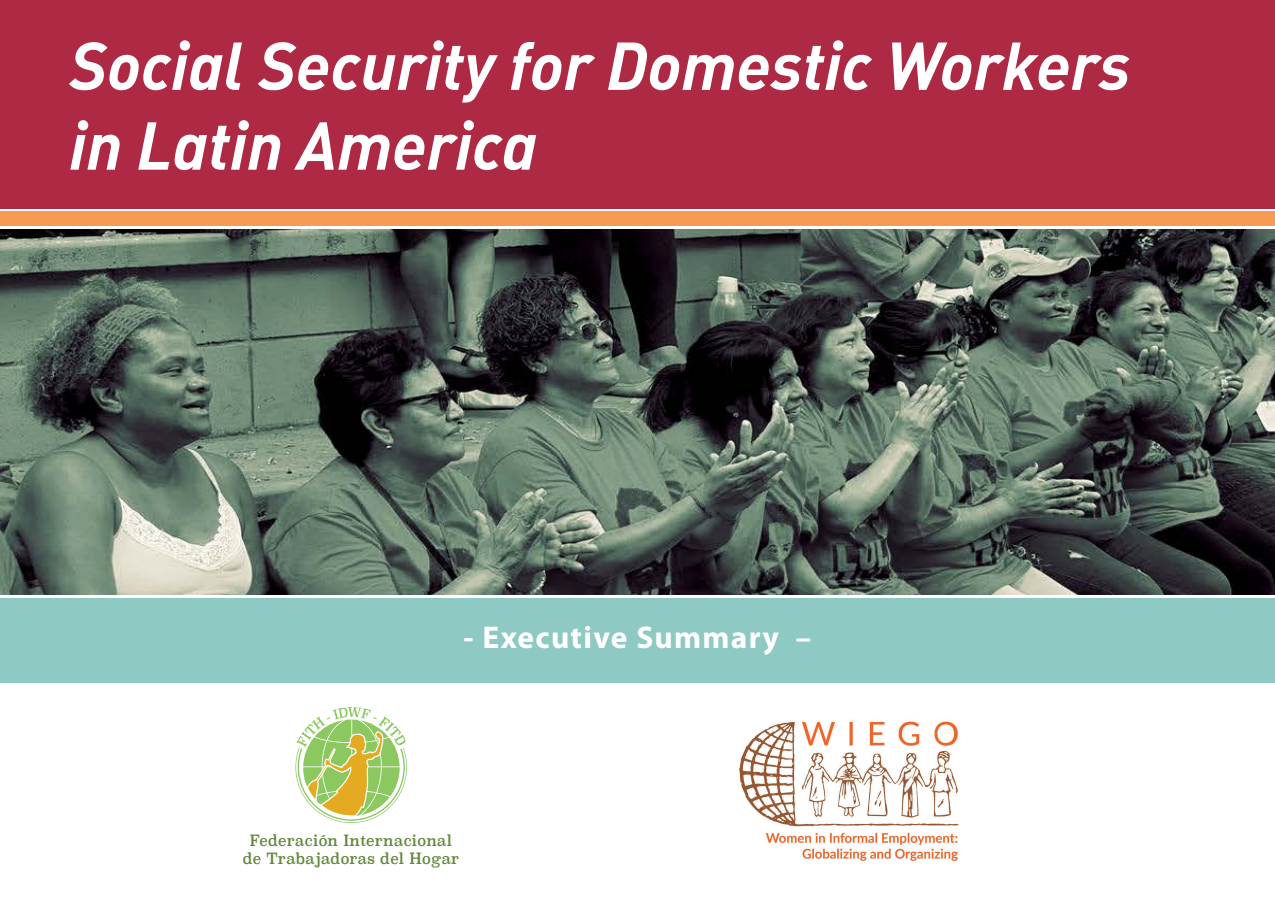
<style>
.page{position:relative;width:1275px;height:903px;background:#fff}
.page>*{position:absolute;margin:0;border:0;box-sizing:border-box;transform-origin:0 0}
.t1{font:66.5px/79.8px "DIN Bold Italic Alt";letter-spacing:-.005em;color:#fff}
.t2{font:700 31.5px "Myriad Pro";letter-spacing:.04em;color:#fff}
.t3{font:15.22px/18.2px "Superclarendon";letter-spacing:.02em;color:#62883c;text-align:center;scale:.9 1}
</style>
<div class="page">
<div style="left:0;top:211px;width:1275px;height:14px;background:#f79b53"></div>
<div style="left:0;top:0;width:1275px;height:208px;background:#ae2944"></div>
<div style="left:0;top:598px;width:1275px;height:84px;background:#8ec9c3"></div>
<img style="left:0;top:229px;width:1275px;height:366px">
<svg style="left:295px;top:707px;width:112px;height:116px"></svg>
<img style="left:739px;top:720px;width:220px;height:142px">
<p class="t1" style="left:69px;top:23px;width:1063px">Social Security for Domestic Workers in Latin America</p>
<p class="t2" style="left:464px;top:620px;width:349px">- Executive Summary –</p>
<p class="t3" style="left:243px;top:832px;width:242px">Federación Internacional de Trabajadoras del Hogar</p>
</div>
